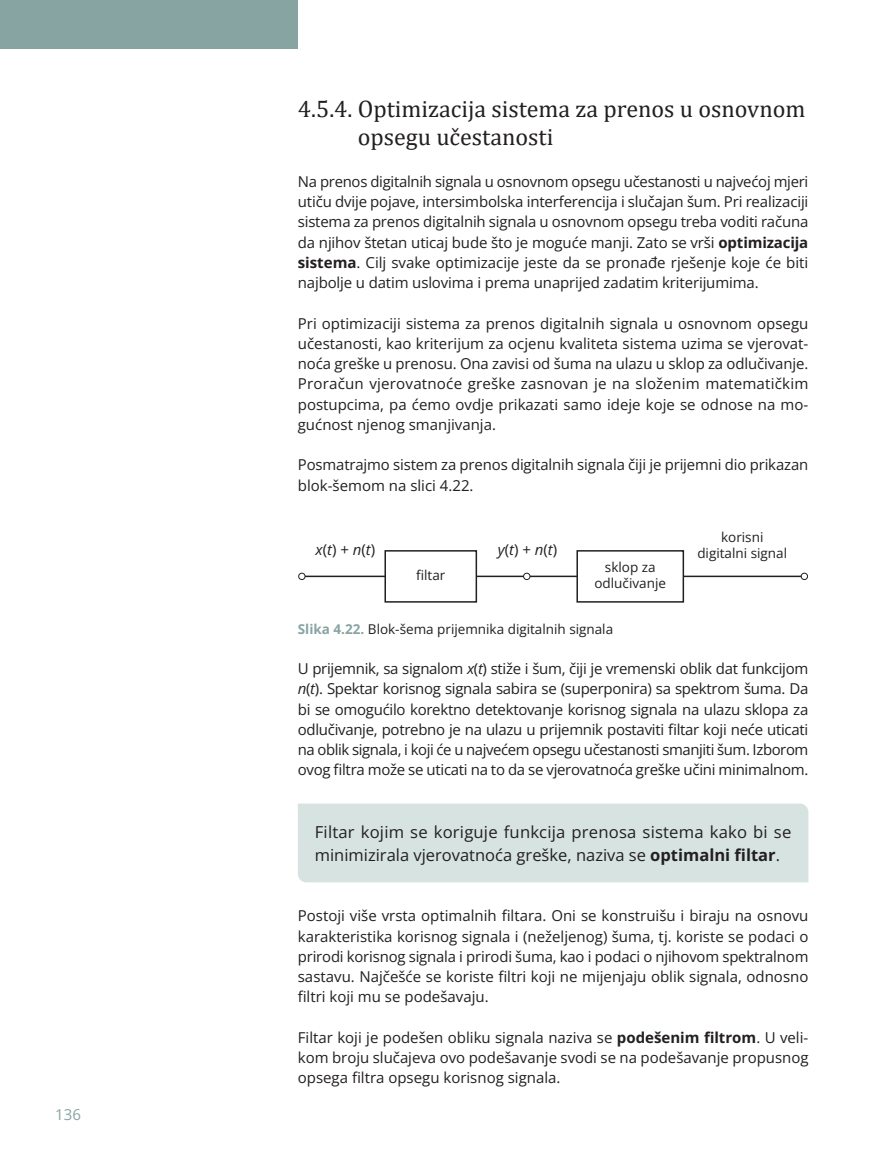
<style>
.page{position:relative;width:885px;height:1174px;background:#fff}
.page>*{position:absolute;margin:0;border:0;box-sizing:border-box;transform-origin:0 0}
.t1{font:24px/28.8px "Cambria";color:#231f20}
.t2{font:16.5px/22.2px "Open Sans";letter-spacing:.01em;color:#231f20}
.t3{font:15px/20.2px "Open Sans";letter-spacing:-.01em;color:#231f20;text-align:justify}
.t4{font:15px "Open Sansnk MATH";color:#231f20}
.t5{font:15px "Open Sans";color:#87a4a3}
.t6{font:13.5px/16.2px "Open Sans";color:#231f20;text-align:center}
.s1{font-weight:700}
.s2{font-weight:700;color:#87a4a3}
.s3{font-family:"Open Sansnk MATH"}
</style>
<div class="page">
<div style="left:298px;top:803px;width:510px;height:79px;background:#d6e3e0"></div>
<div style="left:576px;top:550px;width:108px;height:52px;border:2px solid #231f20"></div>
<div style="left:384px;top:550px;width:93px;height:52px;border:2px solid #231f20"></div>
<div style="left:298px;top:573px;width:7px;height:7px;border:1px solid #231f20;border-radius:50%"></div>
<div style="left:523px;top:573px;width:7px;height:7px;border:1px solid #231f20;border-radius:50%"></div>
<div style="left:800px;top:573px;width:7px;height:7px;border:1px solid #231f20;border-radius:50%"></div>
<hr style="left:305px;top:575px;width:80px;height:2px;background:#231f20">
<hr style="left:476px;top:575px;width:47px;height:2px;background:#231f20">
<hr style="left:530px;top:575px;width:47px;height:2px;background:#231f20">
<hr style="left:683px;top:575px;width:118px;height:2px;background:#231f20">
<div style="left:0;top:0;width:298px;height:49px;background:#87a4a3"></div>
<p class="t5" style="left:55px;top:1104px;width:27px">136</p>
<h1 class="t1" style="left:358px;top:94px;width:449px;text-indent:-60px">4.5.4. Optimizacija sistema za prenos u osnovnom opsegu učestanosti</h1>
<p class="t3" style="left:298px;top:171px;width:512px">Na prenos digitalnih signala u osnovnom opsegu učestanosti u najvećoj mjeri utiču dvije pojave, intersimbolska interferencija i slučajan šum. Pri realizaciji sistema za prenos digitalnih signala u osnovnom opsegu treba voditi računa da njihov štetan uticaj bude što je moguće manji. Zato se vrši <span class="s1">optimizacija sistema</span>. Cilj svake optimizacije jeste da se pronađe rješenje koje će biti najbolje u datim uslovima i prema unaprijed zadatim kriterijumima.</p>
<p class="t3" style="left:298px;top:313px;width:512px">Pri optimizaciji sistema za prenos digitalnih signala u osnovnom opsegu učestanosti, kao kriterijum za ocjenu kvaliteta sistema uzima se vjerovat&shy;noća greške u prenosu. Ona zavisi od šuma na ulazu u sklop za odlučivanje.<br>Proračun vjerovatnoće greške zasnovan je na složenim matematičkim postupcima, pa ćemo ovdje prikazati samo ideje koje se odnose na mo&shy;gućnost njenog smanjivanja.</p>
<p class="t3" style="left:298px;top:454px;width:512px">Posmatrajmo sistem za prenos digitalnih signala čiji je prijemni dio prikazan blok-šemom na slici 4.22.</p>
<p class="t4" style="left:315px;top:539px;width:61px">x(t) + n(t)</p>
<p class="t4" style="left:497px;top:539px;width:61px">y(t) + n(t)</p>
<p class="t6" style="left:416px;top:567px;width:31px">filtar</p>
<p class="t6" style="left:594px;top:559px;width:73px">sklop za odlučivanje</p>
<p class="t6" style="left:697px;top:528px;width:91px">korisni digitalni signal</p>
<p class="t6" style="left:298px;top:620px;width:317px"><span class="s2">Slika 4.22.</span> Blok-šema prijemnika digitalnih signala</p>
<p class="t3" style="left:298px;top:658px;width:512px">U prijemnik, sa signalom <span class="s3">x(t)</span> stiže i šum, čiji je vremenski oblik dat funkcijom <span class="s3">n(t)</span>. Spektar korisnog signala sabira se (superponira) sa spektrom šuma. Da bi se omogućilo korektno detektovanje korisnog signala na ulazu sklopa za odlučivanje, potrebno je na ulazu u prijemnik postaviti filtar koji neće uticati na oblik signala, i koji će u najvećem opsegu učestanosti smanjiti šum. Izborom ovog filtra može se uticati na to da se vjerovatnoća greške učini minimalnom.</p>
<p class="t2" style="left:315px;top:820px;width:478px">Filtar kojim se koriguje funkcija prenosa sistema kako bi se minimizirala vjerovatnoća greške, naziva se <span class="s1">optimalni filtar</span>.</p>
<p class="t3" style="left:298px;top:905px;width:512px">Postoji više vrsta optimalnih filtara. Oni se konstruišu i biraju na osnovu karakteristika korisnog signala i (neželjenog) šuma, tj. koriste se podaci o prirodi korisnog signala i prirodi šuma, kao i podaci o njihovom spektralnom sastavu. Najčešće se koriste filtri koji ne mijenjaju oblik signala, odnosno filtri koji mu se podešavaju.</p>
<p class="t3" style="left:298px;top:1026px;width:512px">Filtar koji je podešen obliku signala naziva se <span class="s1">podešenim filtrom</span>. U veli&shy;kom broju slučajeva ovo podešavanje svodi se na podešavanje propusnog opsega filtra opsegu korisnog signala.</p>
</div>
